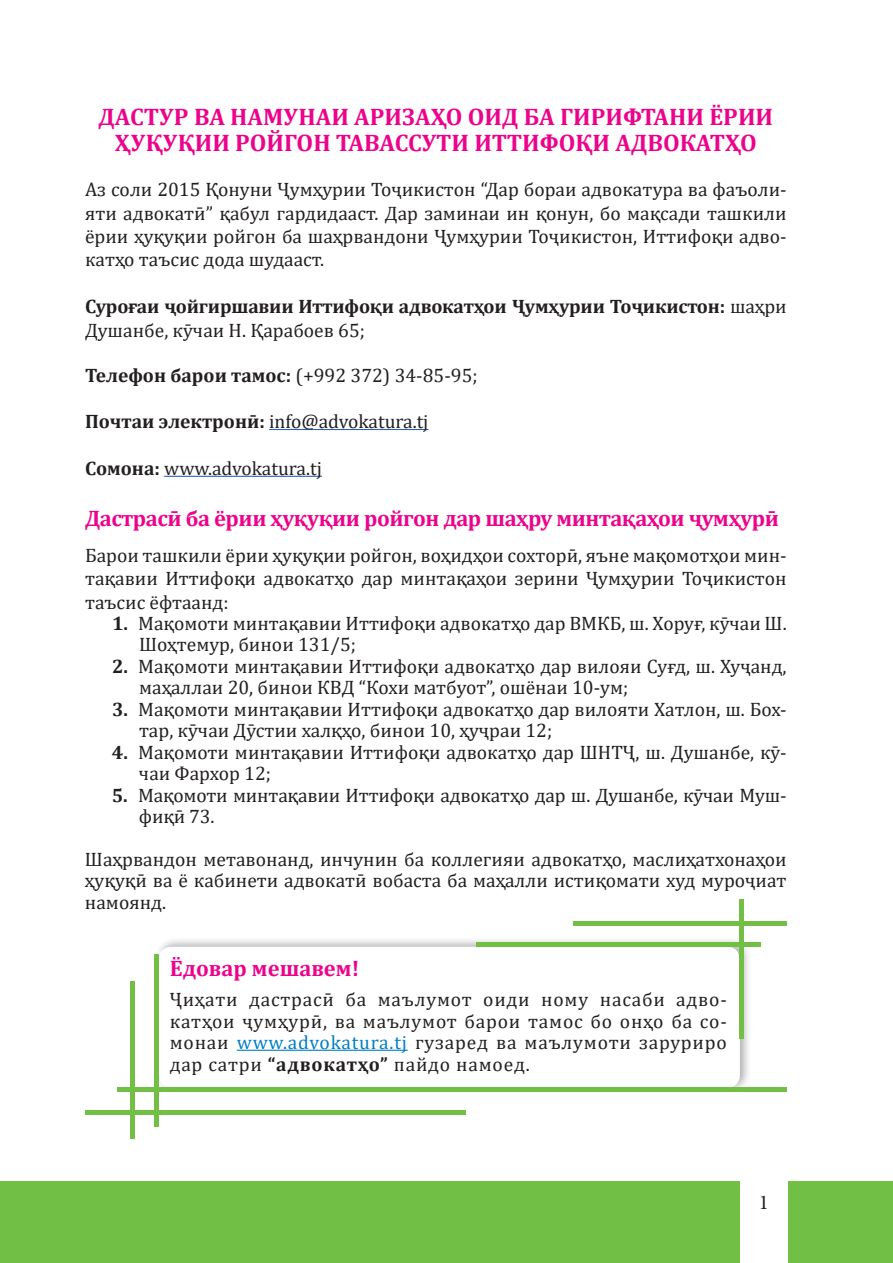
<style>
.page{position:relative;width:893px;height:1263px;background:#fff}
.page>*{position:absolute;margin:0;border:0;box-sizing:border-box;transform-origin:0 0}
.t1{font:700 24px/26.4px "Cambria";color:#ed028c;text-align:center}
.t2{font:700 22.5px "Cambria";letter-spacing:-.02em;color:#ed028c}
.t3{font:700 22.5px "Cambria";color:#ed028c}
.t4{font:21px "Minion Pro";color:#231f20}
.t5{font:19.5px/21.5px "Cambria";color:#231f20}
.t6{font:700 19.5px/23.4px "Cambria";letter-spacing:-.01em;color:#231f20}
.s1{font-weight:400}
.s2{font-weight:700}
.s3{color:#007ec5}
</style>
<div class="page">
<div style="left:0;top:1181px;width:893px;height:82px;background:#71bf44"></div>
<div style="left:740px;top:1168px;width:47px;height:95px;background:#fff"></div>
<svg style="left:85px;top:899px;width:702px;height:240px"></svg>
<hr style="left:269px;top:429px;width:159px;height:1px;background:#2865b1">
<hr style="left:164px;top:476px;width:158px;height:1px;background:#2865b1">
<hr style="left:237px;top:1050px;width:171px;height:1px;background:#007ec5">
<p class="t1" style="left:99px;top:103px;width:676px">ДАСТУР ВА НАМУНАИ АРИЗАҲО ОИД БА ГИРИФТАНИ ЁРИИ<br>ҲУҚУҚИИ РОЙГОН ТАВАССУТИ ИТТИФОҚИ АДВОКАТҲО</p>
<p class="t5" style="left:85px;top:178px;width:703px;line-height:23.4px;text-align:justify">Аз соли 2015 Қонуни Ҷумҳурии Тоҷикистон “Дар бораи адвокатура ва фаъоли&shy;яти адвокатӣ” қабул гардидааст. Дар заминаи ин қонун, бо мақсади ташкили ёрии ҳуқуқии ройгон ба шаҳрвандони Ҷумҳурии Тоҷикистон, Иттифоқи адво&shy;катҳо таъсис дода шудааст.</p>
<p class="t6" style="left:85px;top:294px;width:703px">Суроғаи ҷойгиршавии Иттифоқи адвокатҳои Ҷумҳурии Тоҷикистон: <span class="s1">шаҳри<br>Душанбе, кӯчаи Н. Қарабоев 65;</span></p>
<p class="t6" style="left:85px;top:362px;width:394px">Телефон барои тамос: <span class="s1">(+992 372) 34-85-95;</span></p>
<p class="t5" style="left:85px;top:411px;width:345px"><span class="s2">Почтаи электронӣ:</span> info@advokatura.tj</p>
<p class="t5" style="left:85px;top:458px;width:238px"><span class="s2">Сомона:</span> www.advokatura.tj</p>
<p class="t2" style="left:85px;top:502px;width:695px">Дастрасӣ ба ёрии ҳуқуқии ройгон дар шаҳру минтақаҳои ҷумҳурӣ</p>
<p class="t5" style="left:85px;top:543px;width:703px;line-height:23.4px;text-align:justify">Барои ташкили ёрии ҳуқуқии ройгон, воҳидҳои сохторӣ, яъне мақомотҳои мин&shy;тақавии Иттифоқи адвокатҳо дар минтақаҳои зерини Ҷумҳурии Тоҷикистон таъсис ёфтаанд:</p>
<p class="t5" style="left:139px;top:612px;width:649px;text-indent:-27px"><span class="s2">1.</span> Мақомоти минтақавии Иттифоқи адвокатҳо дар ВМКБ, ш. Хоруғ, кӯчаи Ш.<br>Шоҳтемур, бинои 131/5;</p>
<p class="t5" style="left:139px;top:655px;width:649px;text-indent:-27px"><span class="s2">2.</span> Мақомоти минтақавии Иттифоқи адвокатҳо дар вилояи Суғд, ш. Хуҷанд, маҳаллаи 20, бинои КВД “Кохи матбуот”, ошёнаи 10-ум;</p>
<p class="t5" style="left:139px;top:698px;width:649px;text-indent:-27px"><span class="s2">3.</span> Мақомоти минтақавии Иттифоқи адвокатҳо дар вилояти Хатлон, ш. Бох&shy;тар, кӯчаи Дӯстии халқҳо, бинои 10, ҳуҷраи 12;</p>
<p class="t5" style="left:139px;top:741px;width:649px;text-indent:-27px"><span class="s2">4.</span> Мақомоти минтақавии Иттифоқи адвокатҳо дар ШНТҶ, ш. Душанбе, кӯ&shy;чаи Фархор 12;</p>
<p class="t5" style="left:139px;top:784px;width:649px;text-indent:-27px"><span class="s2">5.</span> Мақомоти минтақавии Иттифоқи адвокатҳо дар ш. Душанбе, кӯчаи Муш&shy;фиқӣ 73.</p>
<p class="t5" style="left:85px;top:848px;width:703px;text-align:justify">Шаҳрвандон метавонанд, инчунин ба коллегияи адвокатҳо, маслиҳатхонаҳои ҳуқуқӣ ва ё кабинети адвокатӣ вобаста ба маҳалли истиқомати худ муроҷиат намоянд.</p>
<p class="t3" style="left:170px;top:953px;width:191px">Ёдовар мешавем!</p>
<p class="t5" style="left:170px;top:989px;width:559px;text-align:justify">Ҷиҳати дастрасӣ ба маълумот оиди ному насаби адво&shy;катҳои ҷумҳурӣ, ва маълумот барои тамос бо онҳо ба со&shy;монаи <span class="s3">www.advokatura.tj</span> гузаред ва маълумоти заруриро дар сатри <span class="s2">“адвокатҳо”</span> пайдо намоед.</p>
<p class="t4" style="left:759px;top:1188px;width:12px">1</p>
</div>
